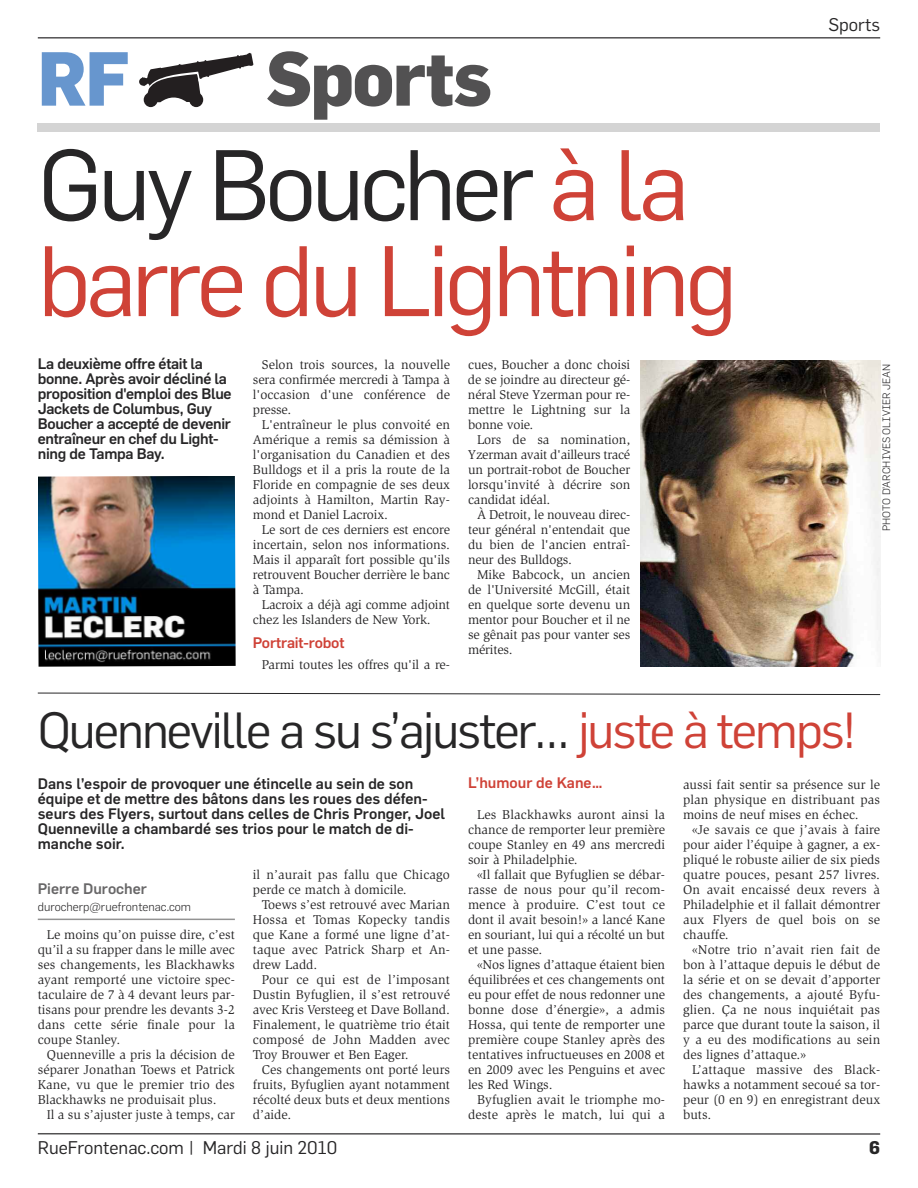
<style>
.page{position:relative;width:918px;height:1188px;background:#fff}
.page>*{position:absolute;margin:0;border:0;box-sizing:border-box;transform-origin:0 0}
.t1{font:97.95px/96px "Flama";letter-spacing:-.045em;color:#cf4237}
.t2{font:800 75px "Flama";letter-spacing:-.02em;color:#525152;scale:.95 1}
.t3{font:800 75px "Flama";color:#6796ce;scale:.95 1}
.t4{font:49.8px "Flama";letter-spacing:-.04em;color:#272627}
.t5{font:18px "Flama";color:#272627}
.t6{font:700 18px "Flama";color:#272627}
.t7{font:500 15px/15px "Flama";color:#272627}
.t8{font:500 15px/15px "Flama";letter-spacing:-.02em;color:#272627}
.t9{font:500 15px "Flama";letter-spacing:-.005em;color:#cf4237}
.t10{font:500 15px "Flama";color:#686768}
.t11{font:13.2px/15px "Slimbach Std";color:#272627;text-align:justify}
.t12{font:300 12px "Flama";color:#272627}
.t13{font:300 10.5px "Flama";color:#272627}
.s1{color:#272627}
.s2{color:#cf4237}
</style>
<div class="page">
<hr style="left:38px;top:37px;width:842px;height:2px;background:#525152">
<hr style="left:38px;top:1133px;width:842px;height:2px;background:#525152">
<div style="left:189px;top:92px;width:14px;height:15px;background:#231f20;border-radius:50%"></div>
<div style="left:144px;top:92px;width:14px;height:15px;background:#231f20;border-radius:50%"></div>
<svg style="left:139px;top:53px;width:114px;height:49px"></svg>
<div style="left:38px;top:123px;width:842px;height:9px;background:#d4d4d4"></div>
<img style="left:641px;top:361px;width:239px;height:305px">
<img style="left:38px;top:476px;width:198px;height:191px">
<hr style="left:38px;top:919px;width:197px;height:1px;background:#939393">
<svg style="left:38px;top:693px;width:842px;height:2px"></svg>
<h2 class="t3" style="left:38px;top:44px;width:98px">RF</h2>
<h2 class="t2" style="left:266px;top:44px;width:239px">Sports</h2>
<h1 class="t1" style="left:38px;top:141px;width:701px"><span class="s1">Guy Boucher</span> à la barre du Lightning</h1>
<p class="t8" style="left:38px;top:357px;width:195px">La deuxième offre était la bonne. Après avoir décliné la proposition d'emploi des Blue<br>Jackets de Columbus, Guy<br>Boucher a accepté de devenir entraîneur en chef du Light&shy;ning de Tampa Bay.</p>
<p class="t11" style="left:253px;top:358px;width:199px;text-indent:9px">Selon trois sources, la nouvelle sera confirmée mercredi à Tampa à l'occasion d'une conférence de presse.</p>
<p class="t11" style="left:253px;top:418px;width:199px;text-indent:9px">L'entraîneur le plus convoité en Amérique a remis sa démission à l'organisation du Canadien et des Bulldogs et il a pris la route de la Floride en compagnie de ses deux adjoints à Hamilton, Martin Ray&shy;mond et Daniel Lacroix.</p>
<p class="t11" style="left:253px;top:523px;width:199px;text-indent:9px">Le sort de ces derniers est encore incertain, selon nos informations.<br>Mais il apparaît fort possible qu'ils retrouvent Boucher derrière le banc à Tampa.</p>
<p class="t11" style="left:253px;top:598px;width:199px;text-indent:9px">Lacroix a déjà agi comme adjoint chez les Islanders de New York.</p>
<p class="t9" style="left:253px;top:636px;width:93px">Portrait-robot</p>
<p class="t11" style="left:262px;top:658px;width:189px">Parmi toutes les offres qu'il a re-</p>
<p class="t11" style="left:468px;top:358px;width:164px">cues, Boucher a donc choisi de se joindre au directeur gé&shy;néral Steve Yzerman pour re&shy;mettre le Lightning sur la bonne voie.</p>
<p class="t11" style="left:468px;top:433px;width:164px;text-indent:9px">Lors de sa nomination, Yzerman avait d'ailleurs tracé un portrait-robot de Boucher lorsqu'invité à décrire son candidat idéal.</p>
<p class="t11" style="left:468px;top:508px;width:164px;text-indent:9px">À Detroit, le nouveau direc&shy;teur général n'entendait que du bien de l'ancien entraî&shy;neur des Bulldogs.</p>
<p class="t11" style="left:468px;top:568px;width:164px;text-indent:9px">Mike Babcock, un ancien de l'Université McGill, était en quelque sorte devenu un mentor pour Boucher et il ne se gênait pas pour vanter ses mérites.</p>
<h3 class="t5" style="left:828px;top:16px;width:53px">Sports</h3>
<p class="t13" style="left:881px;top:531px;width:169px;rotate:-90deg">PHOTO D'ARCHIVES OLIVIER JEAN</p>
<h3 class="t4" style="left:38px;top:706px;width:820px">Quenneville a su s’ajuster… <span class="s2">juste à temps!</span></h3>
<p class="t7" style="left:38px;top:777px;width:409px">Dans l’espoir de provoquer une étincelle au sein de son équipe et de mettre des bâtons dans les roues des défen&shy;seurs des Flyers, surtout dans celles de Chris Pronger, Joel Quenneville a chambardé ses trios pour le match de di&shy;manche soir.</p>
<p class="t10" style="left:38px;top:882px;width:111px">Pierre Durocher</p>
<p class="t12" style="left:38px;top:901px;width:155px">durocherp@ruefrontenac.com</p>
<p class="t11" style="left:38px;top:928px;width:199px;text-indent:9px">Le moins qu’on puisse dire, c’est qu’il a su frapper dans le mille avec ses changements, les Blackhawks ayant remporté une victoire spec&shy;taculaire de 7 à 4 devant leurs par&shy;tisans pour prendre les devants 3-2 dans cette série finale pour la coupe Stanley.</p>
<p class="t11" style="left:38px;top:1048px;width:199px;text-indent:9px">Quenneville a pris la décision de séparer Jonathan Toews et Patrick Kane, vu que le premier trio des Blackhawks ne produisait plus.</p>
<p class="t11" style="left:47px;top:1108px;width:190px">Il a su s’ajuster juste à temps, car</p>
<p class="t11" style="left:253px;top:868px;width:199px">il n’aurait pas fallu que Chicago perde ce match à domicile.</p>
<p class="t11" style="left:253px;top:898px;width:199px;text-indent:9px">Toews s’est retrouvé avec Marian Hossa et Tomas Kopecky tandis que Kane a formé une ligne d’at&shy;taque avec Patrick Sharp et An&shy;drew Ladd.</p>
<p class="t11" style="left:253px;top:973px;width:199px;text-indent:9px">Pour ce qui est de l’imposant Dustin Byfuglien, il s’est retrouvé avec Kris Versteeg et Dave Bolland.<br>Finalement, le quatrième trio était composé de John Madden avec Troy Brouwer et Ben Eager.</p>
<p class="t11" style="left:253px;top:1063px;width:199px;text-indent:9px">Ces changements ont porté leurs fruits, Byfuglien ayant notamment récolté deux buts et deux mentions d’aide.</p>
<h3 class="t5" style="left:38px;top:1139px;width:301px">RueFrontenac.com | Mardi 8 juin 2010</h3>
<p class="t9" style="left:468px;top:776px;width:136px">L’humour de Kane…</p>
<p class="t11" style="left:468px;top:808px;width:199px;text-indent:9px">Les Blackhawks auront ainsi la chance de remporter leur première coupe Stanley en 49 ans mercredi soir à Philadelphie.</p>
<p class="t11" style="left:468px;top:868px;width:199px;text-indent:9px">«Il fallait que Byfuglien se débar&shy;rasse de nous pour qu’il recom&shy;mence à produire. C’est tout ce dont il avait besoin!» a lancé Kane en souriant, lui qui a récolté un but et une passe.</p>
<p class="t11" style="left:468px;top:958px;width:199px;text-indent:9px">«Nos lignes d’attaque étaient bien équilibrées et ces changements ont eu pour effet de nous redonner une bonne dose d’énergie», a admis Hossa, qui tente de remporter une première coupe Stanley après des tentatives infructueuses en 2008 et en 2009 avec les Penguins et avec les Red Wings.</p>
<p class="t11" style="left:468px;top:1093px;width:199px;text-align:right">Byfuglien avait le triomphe mo&shy;deste après le match, lui qui a</p>
<p class="t11" style="left:683px;top:778px;width:199px">aussi fait sentir sa présence sur le plan physique en distribuant pas moins de neuf mises en échec.</p>
<p class="t11" style="left:683px;top:823px;width:199px;text-indent:9px">«Je savais ce que j’avais à faire pour aider l’équipe à gagner, a ex&shy;pliqué le robuste ailier de six pieds quatre pouces, pesant 257 livres.<br>On avait encaissé deux revers à Philadelphie et il fallait démontrer aux Flyers de quel bois on se chauffe.</p>
<p class="t11" style="left:683px;top:943px;width:199px;text-indent:9px">«Notre trio n’avait rien fait de bon à l’attaque depuis le début de la série et on se devait d’apporter des changements, a ajouté Byfu&shy;glien. Ça ne nous inquiétait pas parce que durant toute la saison, il y a eu des modifications au sein des lignes d’attaque.»</p>
<p class="t11" style="left:683px;top:1063px;width:199px;text-indent:9px">L’attaque massive des Black&shy;hawks a notamment secoué sa tor&shy;peur (0 en 9) en enregistrant deux buts.</p>
<h3 class="t6" style="left:869px;top:1140px;width:12px">6</h3>
</div>
